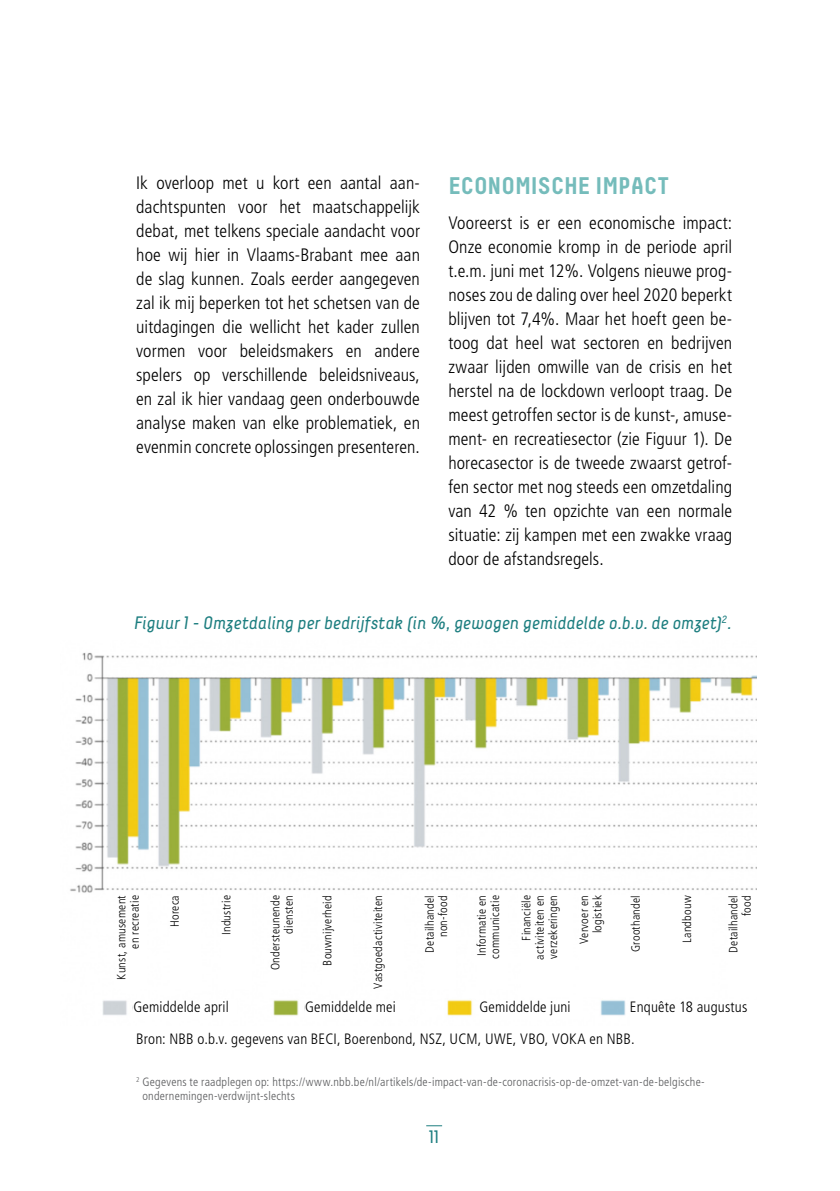
<style>
.page{position:relative;width:840px;height:1191px;background:#fff}
.page>*{position:absolute;margin:0;border:0;box-sizing:border-box;transform-origin:0 0}
.body{font:700 24px "Decima";color:#75bcbb}
.body-2{font:300 condensed 18px/24px "Frutiger LT Pro";letter-spacing:.005em;color:#000;text-align:justify}
.Titel_afbeelding{font:italic 18px "Decima";letter-spacing:.01em;color:#1d7e80}
.t1{font:18px "Decima";color:#1d7e80}
.Bijschrift{font:300 condensed 15px "Frutiger LT Pro";letter-spacing:.01em;color:#000}
.Bijschrift-2{font:300 condensed 12px "Frutiger LT Pro";letter-spacing:.02em;color:#000}
.voetnoot{font:300 condensed 12px/14px "Frutiger LT Pro";letter-spacing:.02em;color:#58595b}
</style>
<div class="page">
<svg style="left:426px;top:1125px;width:16px;height:1px"></svg>
<img style="left:70px;top:652px;width:686px;height:364px">
<div style="left:133px;top:1000px;width:104px;height:19px;background:#fff"></div>
<div style="left:305px;top:1000px;width:103px;height:19px;background:#fff"></div>
<div style="left:479px;top:1000px;width:103px;height:19px;background:#fff"></div>
<div style="left:629px;top:1000px;width:137px;height:25px;background:#fff"></div>
<div style="left:117px;top:895px;width:30px;height:94px;background:#fff"></div>
<div style="left:170px;top:895px;width:30px;height:94px;background:#fff"></div>
<div style="left:221px;top:895px;width:31px;height:94px;background:#fff"></div>
<div style="left:270px;top:895px;width:31px;height:94px;background:#fff"></div>
<div style="left:322px;top:895px;width:31px;height:94px;background:#fff"></div>
<div style="left:373px;top:895px;width:30px;height:94px;background:#fff"></div>
<div style="left:424px;top:895px;width:31px;height:94px;background:#fff"></div>
<div style="left:476px;top:895px;width:31px;height:94px;background:#fff"></div>
<div style="left:521px;top:895px;width:52px;height:101px;background:#fff"></div>
<div style="left:578px;top:895px;width:52px;height:101px;background:#fff"></div>
<div style="left:630px;top:895px;width:52px;height:101px;background:#fff"></div>
<div style="left:681px;top:895px;width:30px;height:101px;background:#fff"></div>
<div style="left:728px;top:895px;width:51px;height:101px;background:#fff"></div>
<p class="body-2" style="left:136px;top:171px;width:285px">Ik overloop met u kort een aantal aan&shy;dachtspunten voor het maatschappelijk debat, met telkens speciale aandacht voor hoe wij hier in Vlaams-Brabant mee aan de slag kunnen. Zoals eerder aangegeven zal ik mij beperken tot het schetsen van de uitdagingen die wellicht het kader zullen vormen voor beleidsmakers en andere spelers op verschillende beleidsniveaus, en zal ik hier vandaag geen onderbouwde analyse maken van elke problematiek, en evenmin concrete oplossingen presenteren.</p>
<p class="body" style="left:448px;top:171px;width:222px">ECONOMISCHE IMPACT</p>
<p class="body-2" style="left:448px;top:211px;width:285px">Vooreerst is er een economische impact:<br>Onze economie kromp in de periode april t.e.m. juni met 12%. Volgens nieuwe prog&shy;noses zou de daling over heel 2020 beperkt blijven tot 7,4%. Maar het hoeft geen be&shy;toog dat heel wat sectoren en bedrijven zwaar lijden omwille van de crisis en het herstel na de lockdown verloopt traag. De meest getroffen sector is de kunst-, amuse&shy;ment- en recreatiesector (zie Figuur 1). De horecasector is de tweede zwaarst getrof&shy;fen sector met nog steeds een omzetdaling van 42 % ten opzichte van een normale situatie: zij kampen met een zwakke vraag door de afstandsregels.</p>
<h5 class="Titel_afbeelding" style="left:134px;top:613px;width:598px">Figuur 1 - Omzetdaling per bedrijfstak (in %, gewogen gemiddelde o.b.v. de omzet)<sup>2</sup>.</h5>
<h6 class="Bijschrift-2" style="left:114px;top:979px;width:86px;rotate:-90deg">Kunst, amusement</h6>
<h6 class="Bijschrift-2" style="left:128px;top:948px;width:55px;rotate:-90deg">en recreatie</h6>
<h6 class="Bijschrift-2" style="left:168px;top:927px;width:33px;rotate:-90deg">Horeca</h6>
<h6 class="Bijschrift-2" style="left:219px;top:935px;width:41px;rotate:-90deg">Industrie</h6>
<h6 class="Bijschrift-2" style="left:268px;top:970px;width:77px;rotate:-90deg">Ondersteunende</h6>
<h6 class="Bijschrift-2" style="left:282px;top:933px;width:40px;rotate:-90deg">diensten</h6>
<h6 class="Bijschrift-2" style="left:320px;top:965px;width:72px;rotate:-90deg">Bouwnijverheid</h6>
<h6 class="Bijschrift-2" style="left:371px;top:988px;width:95px;rotate:-90deg">Vastgoedactiviteiten</h6>
<h6 class="Bijschrift-2" style="left:422px;top:952px;width:59px;rotate:-90deg">Detailhandel</h6>
<h6 class="Bijschrift-2" style="left:436px;top:937px;width:43px;rotate:-90deg">non-food</h6>
<h6 class="Bijschrift-2" style="left:474px;top:956px;width:62px;rotate:-90deg">Informatie en</h6>
<h6 class="Bijschrift-2" style="left:488px;top:958px;width:65px;rotate:-90deg">communicatie</h6>
<h6 class="Bijschrift-2" style="left:519px;top:940px;width:47px;rotate:-90deg">Financiële</h6>
<h6 class="Bijschrift-2" style="left:532px;top:959px;width:66px;rotate:-90deg">activiteiten en</h6>
<h6 class="Bijschrift-2" style="left:546px;top:958px;width:65px;rotate:-90deg">verzekeringen</h6>
<h6 class="Bijschrift-2" style="left:576px;top:944px;width:50px;rotate:-90deg">Vervoer en</h6>
<h6 class="Bijschrift-2" style="left:590px;top:933px;width:40px;rotate:-90deg">logistiek</h6>
<h6 class="Bijschrift-2" style="left:628px;top:952px;width:58px;rotate:-90deg">Groothandel</h6>
<h6 class="Bijschrift-2" style="left:679px;top:943px;width:49px;rotate:-90deg">Landbouw</h6>
<h6 class="Bijschrift-2" style="left:726px;top:952px;width:59px;rotate:-90deg">Detailhandel</h6>
<h6 class="Bijschrift-2" style="left:739px;top:916px;width:22px;rotate:-90deg">food</h6>
<h6 class="Bijschrift" style="left:133px;top:997px;width:97px">Gemiddelde april</h6>
<h6 class="Bijschrift" style="left:305px;top:997px;width:92px">Gemiddelde mei</h6>
<h6 class="Bijschrift" style="left:479px;top:997px;width:93px">Gemiddelde juni</h6>
<h6 class="Bijschrift" style="left:629px;top:997px;width:119px">Enquête 18 augustus</h6>
<h6 class="Bijschrift" style="left:136px;top:1030px;width:500px">Bron: NBB o.b.v. gegevens van BECI, Boerenbond, NSZ, UCM, UWE, VBO, VOKA en NBB.</h6>
<p class="voetnoot" style="left:142px;top:1075px;width:563px;text-indent:-6px"><sup>2</sup> Gegevens te raadplegen op: https://www.nbb.be/nl/artikels/de-impact-van-de-coronacrisis-op-de-omzet-van-de-belgische&shy;ondernemingen-verdwijnt-slechts</p>
<p class="t1" style="left:429px;top:1126px;width:11px">11</p>
</div>
